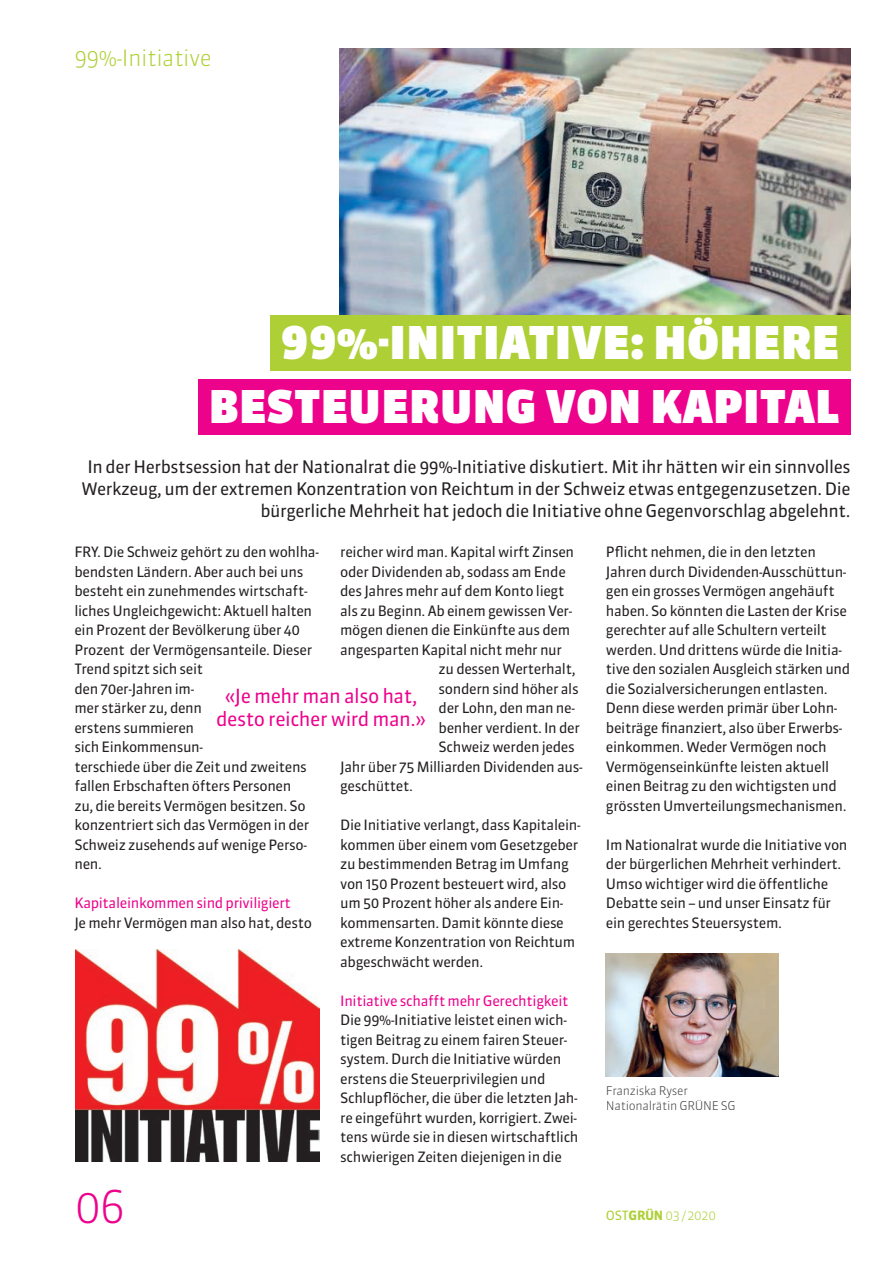
<style>
.page{position:relative;width:893px;height:1263px;background:#fff}
.page>*{position:absolute;margin:0;border:0;box-sizing:border-box;transform-origin:0 0}
.t1{font:900 45px "Sanuk OT";letter-spacing:.01em;color:#fff}
.t2{font:300 45px "Sanuk OT";color:#ed028c}
.t3{font:300 22.5px "Sanuk OT";letter-spacing:-.025em;color:#aed036}
.t4{font:19.5px/23.4px "Sanuk OT";letter-spacing:-.025em;color:#ed028c;text-align:center}
.t5{font:17.25px/22.2px "Sanuk OT";letter-spacing:-.025em;color:#231f20;text-align:right}
.t6{font:14.25px/19.5px "Sanuk OT";letter-spacing:-.025em;color:#231f20}
.t7{font:14.25px "Sanuk OT";letter-spacing:-.025em;color:#ed028c}
.t8{font:300 12.75px "Sanuk OT";letter-spacing:-.025em;color:#aed036}
.t9{font:300 12px/15px "Sanuk OT";letter-spacing:-.025em;color:#3f3f40}
.s1{font-weight:400}
.s2{font-weight:700}
</style>
<div class="page">
<img style="left:339px;top:49px;width:511px;height:266px">
<div style="left:198px;top:379px;width:652px;height:55px;background:#ed028c"></div>
<div style="left:270px;top:315px;width:580px;height:56px;background:#aed036"></div>
<img style="left:606px;top:953px;width:172px;height:123px">
<img style="left:75px;top:950px;width:244px;height:212px">
<h2 class="t3" style="left:74px;top:44px;width:139px">99%-Initiative</h2>
<h1 class="t1" style="left:280px;top:315px;width:560px">99%-INITIATIVE: HÖHERE</h1>
<h1 class="t1" style="left:209px;top:379px;width:632px">BESTEUERUNG VON KAPITAL</h1>
<p class="t5" style="left:81px;top:455px;width:771px">In der Herbstsession hat der Nationalrat die 99%-Initiative diskutiert. Mit ihr hätten wir ein sinnvolles<br>Werkzeug, um der extremen Konzentration von Reichtum in der Schweiz etwas entgegenzusetzen. Die bürgerliche Mehrheit hat jedoch die Initiative ohne Gegenvorschlag abgelehnt.</p>
<p class="t6" style="left:340px;top:542px;width:236px">reicher wird man. Kapital wirft Zinsen</p>
<p class="t6" style="left:340px;top:562px;width:227px">oder Dividenden ab, sodass am Ende</p>
<p class="t6" style="left:340px;top:581px;width:226px">des Jahres mehr auf dem Konto liegt</p>
<p class="t6" style="left:340px;top:601px;width:234px">als zu Beginn. Ab einem gewissen Ver-</p>
<p class="t6" style="left:340px;top:620px;width:231px">mögen dienen die Einkünfte aus dem</p>
<p class="t6" style="left:340px;top:640px;width:223px">angesparten Kapital nicht mehr nur</p>
<p class="t6" style="left:439px;top:659px;width:138px">zu dessen Werterhalt,</p>
<p class="t6" style="left:439px;top:679px;width:142px">sondern sind höher als</p>
<p class="t6" style="left:439px;top:698px;width:138px">der Lohn, den man ne-</p>
<p class="t6" style="left:439px;top:718px;width:143px">benher verdient. In der</p>
<p class="t6" style="left:439px;top:737px;width:138px">Schweiz werden jedes</p>
<p class="t6" style="left:340px;top:757px;width:244px">Jahr über 75 Milliarden Dividenden aus-</p>
<p class="t6" style="left:340px;top:776px;width:74px">geschüttet.</p>
<p class="t6" style="left:340px;top:815px;width:242px">Die Initiative verlangt, dass Kapitalein&shy;kommen über einem vom Gesetzgeber zu bestimmenden Betrag im Umfang von 150 Prozent besteuert wird, also um 50 Prozent höher als andere Ein&shy;kommensarten. Damit könnte diese extreme Konzentration von Reichtum abgeschwächt werden.</p>
<p class="t7" style="left:340px;top:992px;width:230px">Initiative schafft mehr Gerechtigkeit</p>
<p class="t6" style="left:340px;top:1010px;width:240px">Die 99%-Initiative leistet einen wich&shy;tigen Beitrag zu einem fairen Steuer&shy;system. Durch die Initiative würden erstens die Steuerprivilegien und Schlupflöcher, die über die letzten Jah&shy;re eingeführt wurden, korrigiert. Zwei&shy;tens würde sie in diesen wirtschaftlich schwierigen Zeiten diejenigen in die</p>
<p class="t6" style="left:606px;top:542px;width:246px">Pflicht nehmen, die in den letzten Jahren durch Dividenden-Ausschüttun&shy;gen ein grosses Vermögen angehäuft haben. So könnten die Lasten der Krise gerechter auf alle Schultern verteilt werden. Und drittens würde die Initia&shy;tive den sozialen Ausgleich stärken und die Sozialversicherungen entlasten.<br>Denn diese werden primär über Lohn&shy;beiträge finanziert, also über Erwerbs&shy;einkommen. Weder Vermögen noch Vermögenseinkünfte leisten aktuell einen Beitrag zu den wichtigsten und grössten Umverteilungsmechanismen.</p>
<p class="t6" style="left:606px;top:835px;width:243px">Im Nationalrat wurde die Initiative von der bürgerlichen Mehrheit verhindert.<br>Umso wichtiger wird die öffentliche Debatte sein – und unser Einsatz für ein gerechtes Steuersystem.</p>
<p class="t6" style="left:74px;top:542px;width:246px">FRY. Die Schweiz gehört zu den wohlha&shy;bendsten Ländern. Aber auch bei uns besteht ein zunehmendes wirtschaft&shy;liches Ungleichgewicht: Aktuell halten ein Prozent der Bevölkerung über 40<br>Prozent der Vermögensanteile. Dieser<br>Trend spitzt sich seit<br>den 70er-Jahren im-<br>mer stärker zu, denn<br>erstens summieren<br>sich Einkommensun-<br>terschiede über die Zeit und zweitens fallen Erbschaften öfters Personen<br>zu, die bereits Vermögen besitzen. So konzentriert sich das Vermögen in der<br>Schweiz zusehends auf wenige Perso&shy;nen.</p>
<p class="t7" style="left:74px;top:894px;width:218px">Kapitaleinkommen sind priviligiert</p>
<p class="t6" style="left:74px;top:913px;width:239px">Je mehr Vermögen man also hat, desto</p>
<h3 class="t4" style="left:216px;top:684px;width:211px">«Je mehr man also hat, desto reicher wird man.»</h3>
<p class="t9" style="left:606px;top:1083px;width:131px">Franziska Ryser<br>Nationalrätin GRÜNE SG</p>
<h1 class="t2" style="left:74px;top:1179px;width:53px">06</h1>
<p class="t8" style="left:606px;top:1207px;width:112px"><span class="s1">OST</span><span class="s2">GRÜN</span> 03 / 2020</p>
</div>
